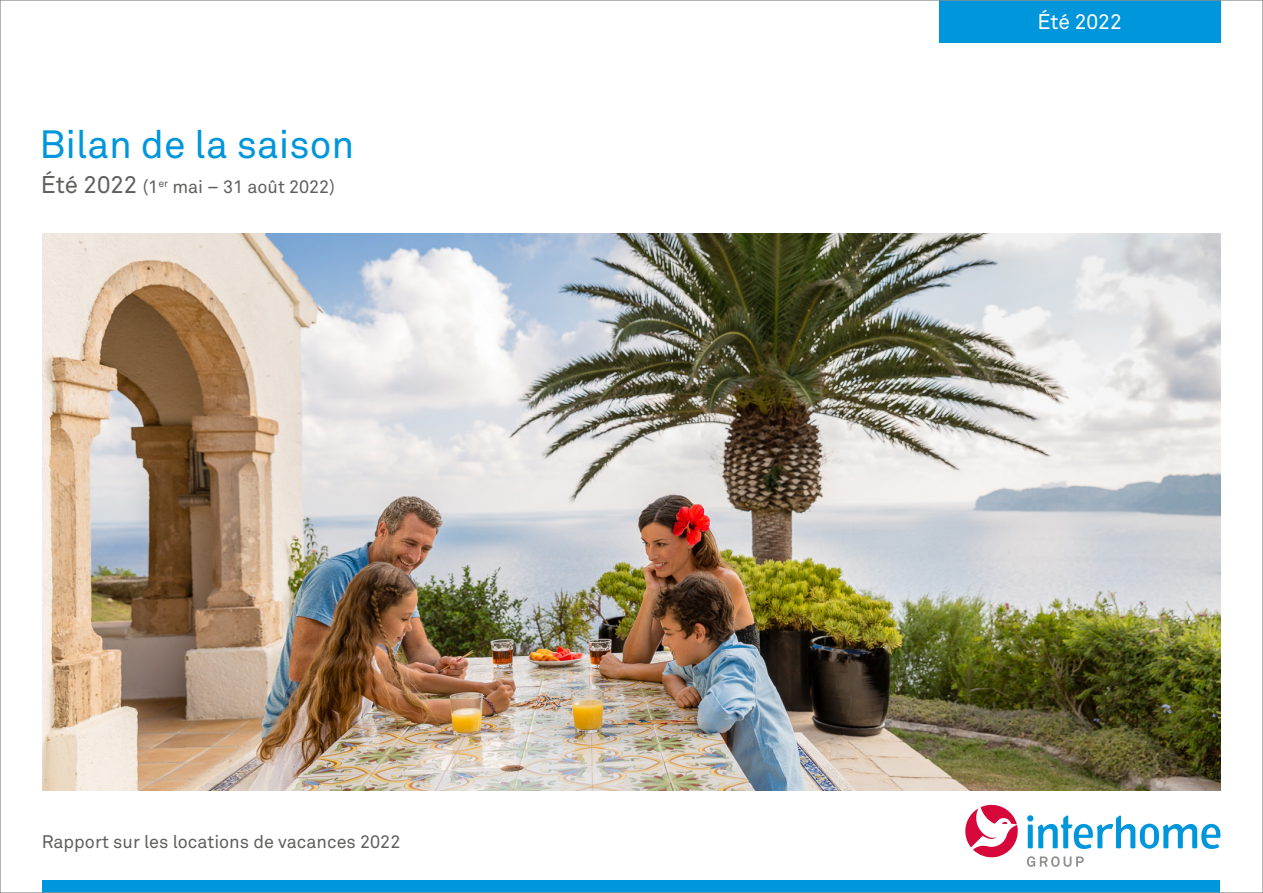
<style>
.page{position:relative;width:1263px;height:893px;background:#fff}
.page>*{position:absolute;margin:0;border:0;box-sizing:border-box;transform-origin:0 0}
.t1{font:39px "Akkurat Pro";color:#0096db}
.t2{font:21px "Akkurat Pro";color:#fff}
.t3{font:18px "Akkurat Pro";color:#5f5f5e}
.s1{font-size:24px}
</style>
<div class="page">
<div style="left:43px;top:880px;width:1177px;height:13px;background:#0096db"></div>
<svg style="left:965px;top:805px;width:53px;height:53px"></svg>
<svg style="left:1027px;top:815px;width:193px;height:34px"></svg>
<svg style="left:1027px;top:856px;width:57px;height:11px"></svg>
<div style="left:939px;top:0;width:281px;height:43px;background:#0096db"></div>
<img style="left:43px;top:234px;width:1177px;height:557px">
<h1 class="t1" style="left:39px;top:122px;width:317px">Bilan de la saison</h1>
<p class="t3" style="left:41px;top:176px;width:295px"><span class="s1">Été 2022</span> (1<sup>er</sup> mai – 31 août 2022)</p>
<p class="t3" style="left:42px;top:832px;width:360px">Rapport sur les locations de vacances 2022</p>
<p class="t2" style="left:1037px;top:10px;width:86px">Été 2022</p>
</div>
